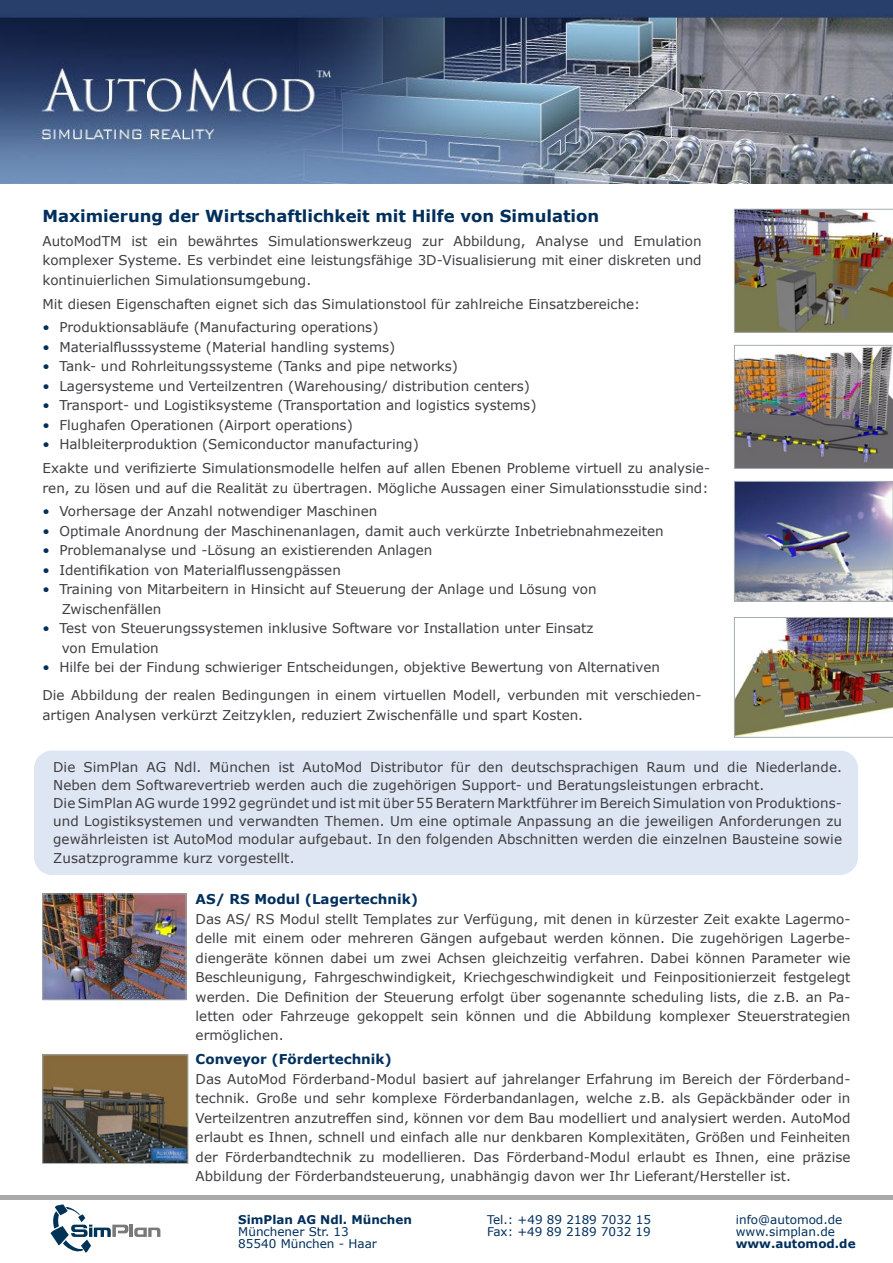
<style>
.page{position:relative;width:893px;height:1263px;background:#fff}
.page>*{position:absolute;margin:0;border:0;box-sizing:border-box;transform-origin:0 0}
.t1{font:700 16.5px "Verdana";color:#002f5c}
.t2{font:13.5px/19.5px "Verdana";color:#3e3d40}
.t3{font:700 13.5px "Verdana";color:#002f5c}
.t4{font:12px/12px "Verdana";color:#002f5c}
.t5{font:700 12px "Verdana";color:#002f5c}
.s1{color:#002f5c}
</style>
<div class="page">
<svg style="left:50px;top:1204px;width:110px;height:49px"></svg>
<div style="left:0;top:1195px;width:893px;height:5px;background:#aba9a8"></div>
<div style="left:34px;top:750px;width:824px;height:125px;background:#dfe6f3;border-radius:18px"></div>
<img style="left:45px;top:896px;width:139px;height:102px">
<div style="left:43px;top:894px;width:143px;height:106px;border:1px solid #a3adb2"></div>
<img style="left:45px;top:1056px;width:141px;height:105px">
<div style="left:43px;top:1054px;width:145px;height:109px;border:1px solid #a3adb2"></div>
<img style="left:734px;top:209px;width:159px;height:123px">
<img style="left:734px;top:345px;width:159px;height:124px">
<img style="left:736px;top:483px;width:155px;height:116px">
<div style="left:734px;top:481px;width:159px;height:120px;border:1px solid #a3adb2"></div>
<img style="left:734px;top:617px;width:159px;height:120px">
<img style="left:0;top:0;width:893px;height:184px">
<p class="t1" style="left:43px;top:209px;width:558px">Maximierung der Wirtschaftlichkeit mit Hilfe von Simulation</p>
<p class="t2" style="left:43px;top:232px;width:661px;text-align:justify">AutoModTM ist ein bewährtes Simulationswerkzeug zur Abbildung, Analyse und Emulation komplexer Systeme. Es verbindet eine leistungsfähige 3D-Visualisierung mit einer diskreten und kontinuierlichen Simulationsumgebung.</p>
<p class="t2" style="left:43px;top:295px;width:599px">Mit diesen Eigenschaften eignet sich das Simulationstool für zahlreiche Einsatzbereiche:</p>
<p class="t2" style="left:43px;top:319px;width:337px"><span class="s1">•</span> Produktionsabläufe (Manufacturing operations)</p>
<p class="t2" style="left:43px;top:337px;width:354px"><span class="s1">•</span> Materialflusssysteme (Material handling systems)</p>
<p class="t2" style="left:43px;top:358px;width:417px"><span class="s1">•</span> Tank- und Rohrleitungssysteme (Tanks and pipe networks)</p>
<p class="t2" style="left:43px;top:377px;width:489px"><span class="s1">•</span> Lagersysteme und Verteilzentren (Warehousing/ distribution centers)</p>
<p class="t2" style="left:43px;top:397px;width:495px"><span class="s1">•</span> Transport- und Logistiksysteme (Transportation and logistics systems)</p>
<p class="t2" style="left:43px;top:416px;width:312px"><span class="s1">•</span> Flughafen Operationen (Airport operations)</p>
<p class="t2" style="left:43px;top:434px;width:669px;line-height:23.7px"><span class="s1">•</span> Halbleiterproduktion (Semiconductor manufacturing)<br>Exakte und verifizierte Simulationsmodelle helfen auf allen Ebenen Probleme virtuell zu analysie-</p>
<p class="t2" style="left:43px;top:479px;width:667px">ren, zu lösen und auf die Realität zu übertragen. Mögliche Aussagen einer Simulationsstudie sind:</p>
<p class="t2" style="left:43px;top:503px;width:336px"><span class="s1">•</span> Vorhersage der Anzahl notwendiger Maschinen</p>
<p class="t2" style="left:43px;top:522px;width:623px"><span class="s1">•</span> Optimale Anordnung der Maschinenanlagen, damit auch verkürzte Inbetriebnahmezeiten</p>
<p class="t2" style="left:43px;top:542px;width:391px"><span class="s1">•</span> Problemanalyse und -Lösung an existierenden Anlagen</p>
<p class="t2" style="left:43px;top:560px;width:300px"><span class="s1">•</span> Identifikation von Materialflussengpässen</p>
<p class="t2" style="left:62px;top:581px;width:536px;text-indent:-19px"><span class="s1">•</span> Training von Mitarbeitern in Hinsicht auf Steuerung der Anlage und Lösung von<br>Zwischenfällen</p>
<p class="t2" style="left:62px;top:620px;width:533px;text-indent:-19px"><span class="s1">•</span> Test von Steuerungssystemen inklusive Software vor Installation unter Einsatz von Emulation</p>
<p class="t2" style="left:43px;top:654px;width:661px;line-height:28px"><span class="s1">•</span> Hilfe bei der Findung schwieriger Entscheidungen, objektive Bewertung von Alternativen<br>Die Abbildung der realen Bedingungen in einem virtuellen Modell, verbunden mit verschieden-</p>
<p class="t2" style="left:43px;top:706px;width:542px">artigen Analysen verkürzt Zeitzyklen, reduziert Zwischenfälle und spart Kosten.</p>
<p class="t2" style="left:53px;top:759px;width:790px;line-height:18px">Die SimPlan AG Ndl. München ist AutoMod Distributor für den deutschsprachigen Raum und die Niederlande.<br>Neben dem Softwarevertrieb werden auch die zugehörigen Support- und Beratungsleistungen erbracht.<br>Die SimPlan AG wurde 1992 gegründet und ist mit über 55 Beratern Marktführer im Bereich Simulation von Produktions&shy;und Logistiksystemen und verwandten Themen. Um eine optimale Anpassung an die jeweiligen Anforderungen zu gewährleisten ist AutoMod modular aufgebaut. In den folgenden Abschnitten werden die einzelnen Bausteine sowie</p>
<p class="t2" style="left:53px;top:850px;width:243px">Zusatzprogramme kurz vorgestellt.</p>
<p class="t3" style="left:196px;top:894px;width:224px">AS/ RS Modul (Lagertechnik)</p>
<p class="t2" style="left:196px;top:910px;width:656px;text-align:justify">Das AS/ RS Modul stellt Templates zur Verfügung, mit denen in kürzester Zeit exakte Lagermo&shy;delle mit einem oder mehreren Gängen aufgebaut werden können. Die zugehörigen Lagerbe&shy;diengeräte können dabei um zwei Achsen gleichzeitig verfahren. Dabei können Parameter wie Beschleunigung, Fahrgeschwindigkeit, Kriechgeschwindigkeit und Feinpositionierzeit festgelegt werden. Die Definition der Steuerung erfolgt über sogenannte scheduling lists, die z.B. an Pa&shy;letten oder Fahrzeuge gekoppelt sein können und die Abbildung komplexer Steuerstrategien ermöglichen.</p>
<p class="t3" style="left:196px;top:1054px;width:198px">Conveyor (Fördertechnik)</p>
<p class="t2" style="left:196px;top:1070px;width:656px;text-align:justify">Das AutoMod Förderband-Modul basiert auf jahrelanger Erfahrung im Bereich der Förderband&shy;technik. Große und sehr komplexe Förderbandanlagen, welche z.B. als Gepäckbänder oder in Verteilzentren anzutreffen sind, können vor dem Bau modelliert und analysiert werden. AutoMod erlaubt es Ihnen, schnell und einfach alle nur denkbaren Komplexitäten, Größen und Feinheiten der Förderbandtechnik zu modellieren. Das Förderband-Modul erlaubt es Ihnen, eine präzise Abbildung der Förderbandsteuerung, unabhängig davon wer Ihr Lieferant/Hersteller ist.</p>
<p class="t5" style="left:238px;top:1212px;width:175px">SimPlan AG Ndl. München</p>
<p class="t4" style="left:238px;top:1226px;width:140px">Münchener Str. 13<br>85540 München - Haar</p>
<p class="t4" style="left:487px;top:1214px;width:166px">Tel.: +49 89 2189 7032 15<br>Fax: +49 89 2189 7032 19</p>
<p class="t4" style="left:736px;top:1214px;width:108px">info@automod.de www.simplan.de</p>
<p class="t5" style="left:736px;top:1236px;width:121px">www.automod.de</p>
</div>
